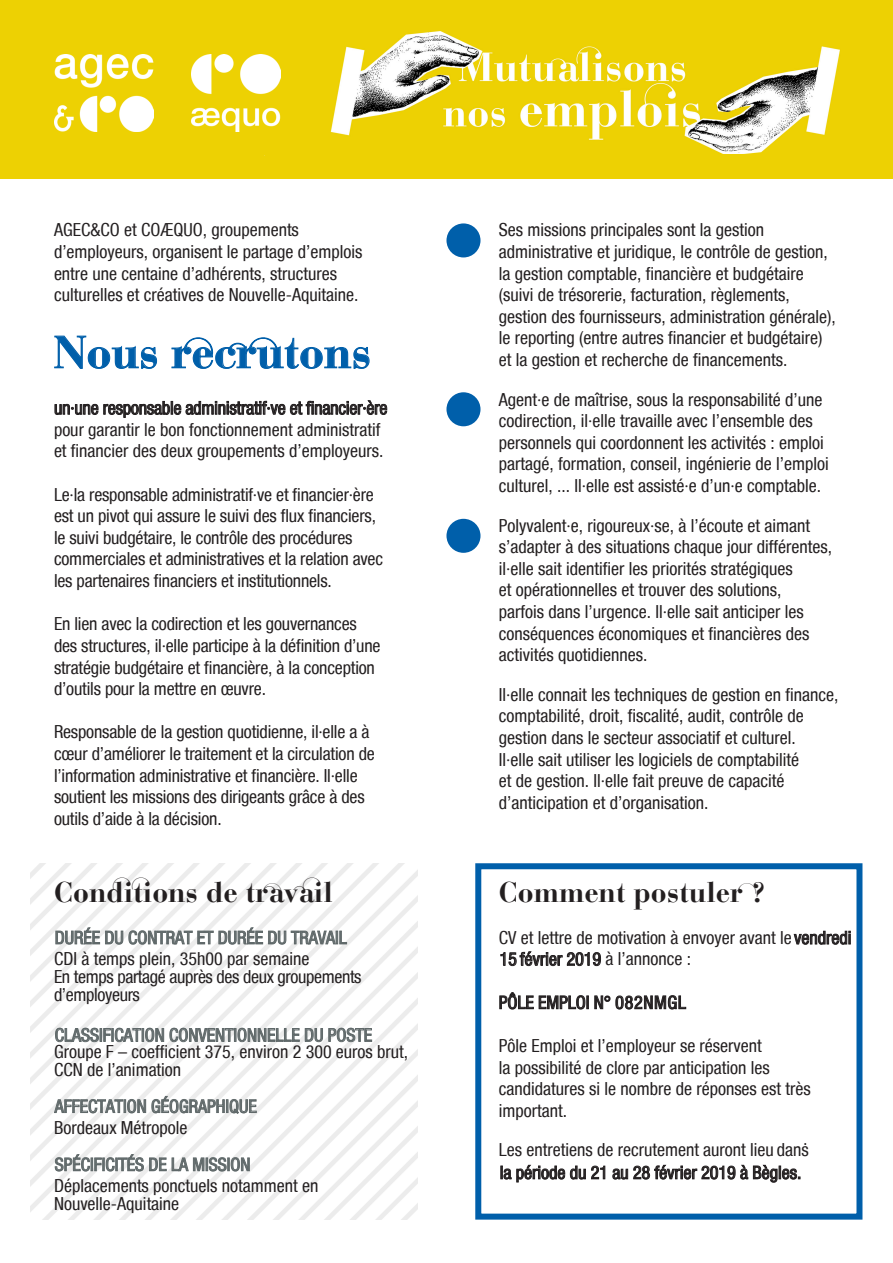
<style>
.page{position:relative;width:893px;height:1263px;background:#fff}
.page>*{position:absolute;margin:0;border:0;box-sizing:border-box;transform-origin:0 0}
.t1{font:700 45px "CO";color:#005faa}
.t2{font:700 28.5px "CO";color:#231f20}
.t3{font:condensed 18px/21.6px "Helvetica Neue LT";color:#231f20}
.t4{font:condensed 18px/21px "Helvetica Neue LT";color:#60696a}
.t5{font:condensed 18px/18px "Helvetica Neue LT";letter-spacing:-.02em;color:#231f20}
.s1{color:#231f20}
.s2{color:#60696a}
</style>
<div class="page">
<svg style="left:54px;top:400px;width:334px;height:18px"></svg>
<svg style="left:499px;top:992px;width:87px;height:18px"></svg>
<div style="left:586px;top:995px;width:3px;height:14px;border:1px solid #231f20"></div>
<svg style="left:594px;top:995px;width:92px;height:15px"></svg>
<div style="left:0;top:0;width:893px;height:179px;background:#edd103"></div>
<div style="left:446px;top:392px;width:34px;height:34px;background:#005faa;border-radius:50%"></div>
<div style="left:446px;top:519px;width:34px;height:34px;background:#005faa;border-radius:50%"></div>
<div style="left:475px;top:863px;width:387px;height:356px;border:6px solid #005faa"></div>
<svg style="left:55px;top:908px;width:292px;height:62px"></svg>
<svg style="left:55px;top:1024px;width:317px;height:22px"></svg>
<svg style="left:54px;top:1077px;width:203px;height:62px"></svg>
<svg style="left:54px;top:1153px;width:196px;height:21px"></svg>
<img style="left:280px;top:31px;width:560px;height:123px">
<img style="left:54px;top:54px;width:100px;height:78px">
<svg style="left:54px;top:335px;width:103px;height:34px"></svg>
<svg style="left:171px;top:337px;width:199px;height:32px"></svg>
<img style="left:191px;top:54px;width:89px;height:78px">
<div style="left:446px;top:223px;width:34px;height:34px;background:#005faa;border-radius:50%"></div>
<svg style="left:793px;top:930px;width:58px;height:15px"></svg>
<svg style="left:500px;top:951px;width:101px;height:16px"></svg>
<svg style="left:500px;top:1164px;width:301px;height:19px"></svg>
<p class="t3" style="left:54px;top:219px;width:310px">AGEC&amp;CO et COÆQUO, groupements d’employeurs, organisent le partage d’emplois entre une centaine d’adhérents, structures culturelles et créatives de Nouvelle-Aquitaine.</p>
<p class="t1" style="left:54px;top:326px;width:319px">Nous recrutons</p>
<p class="t3" style="left:54px;top:397px;width:335px">un·une responsable administratif·ve et financier·ère pour garantir le bon fonctionnement administratif et financier des deux groupements d’employeurs.</p>
<p class="t3" style="left:54px;top:483px;width:331px">Le·la responsable administratif·ve et financier·ère est un pivot qui assure le suivi des flux financiers, le suivi budgétaire, le contrôle des procédures commerciales et administratives et la relation avec les partenaires financiers et institutionnels.</p>
<p class="t3" style="left:54px;top:613px;width:328px">En lien avec la codirection et les gouvernances des structures, il·elle participe à la définition d’une stratégie budgétaire et financière, à la conception d’outils pour la mettre en œuvre.</p>
<p class="t3" style="left:54px;top:721px;width:322px">Responsable de la gestion quotidienne, il·elle a à cœur d’améliorer le traitement et la circulation de l’information administrative et financière. Il·elle soutient les missions des dirigeants grâce à des outils d’aide à la décision.</p>
<p class="t3" style="left:499px;top:219px;width:338px">Ses missions principales sont la gestion administrative et juridique, le contrôle de gestion, la gestion comptable, financière et budgétaire (suivi de trésorerie, facturation, règlements, gestion des fournisseurs, administration générale), le reporting (entre autres financier et budgétaire) et la gestion et recherche de financements.</p>
<p class="t3" style="left:499px;top:388px;width:331px">Agent·e de maîtrise, sous la responsabilité d’une codirection, il·elle travaille avec l’ensemble des personnels qui coordonnent les activités : emploi partagé, formation, conseil, ingénierie de l’emploi culturel, ... Il·elle est assisté·e d’un·e comptable.</p>
<p class="t3" style="left:499px;top:514px;width:335px">Polyvalent·e, rigoureux·se, à l’écoute et aimant s’adapter à des situations chaque jour différentes, il·elle sait identifier les priorités stratégiques<br>et opérationnelles et trouver des solutions,<br>parfois dans l’urgence. Il·elle sait anticiper les conséquences économiques et financières des activités quotidiennes.</p>
<p class="t3" style="left:499px;top:683px;width:341px">Il·elle connait les techniques de gestion en finance, comptabilité, droit, fiscalité, audit, contrôle de gestion dans le secteur associatif et culturel.<br>Il·elle sait utiliser les logiciels de comptabilité<br>et de gestion. Il·elle fait preuve de capacité d’anticipation et d’organisation.</p>
<p class="t2" style="left:54px;top:876px;width:280px">Conditions de travail</p>
<p class="t2" style="left:499px;top:876px;width:269px">Comment postuler ?</p>
<p class="t4" style="left:54px;top:927px;width:294px">DURÉE DU CONTRAT ET DURÉE DU TRAVAIL<br><span class="s1">CDI à temps plein, 35h00 par semaine</span></p>
<p class="t5" style="left:54px;top:967px;width:309px">En temps partagé auprès des deux groupements d’employeurs</p>
<p class="t3" style="left:54px;top:1026px;width:356px;line-height:17.2px"><span class="s2">CLASSIFICATION CONVENTIONNELLE DU POSTE<br></span>Groupe F – coefficient 375, environ 2 300 euros brut,<br>CCN de l’animation</p>
<p class="t4" style="left:54px;top:1095px;width:204px;line-height:21.6px">AFFECTATION GÉOGRAPHIQUE<br><span class="s1">Bordeaux Métropole</span></p>
<p class="t3" style="left:54px;top:1153px;width:266px"><span class="s2">SPÉCIFICITÉS DE LA MISSION<br></span>Déplacements ponctuels notamment en</p>
<p class="t3" style="left:54px;top:1193px;width:127px">Nouvelle-Aquitaine</p>
<p class="t3" style="left:499px;top:927px;width:331px">CV et lettre de motivation à envoyer avant le lu i<br>4 février 2019 à l’an once :</p>
<p class="t3" style="left:499px;top:991px;width:189px">PÔLE EMPLOI N° 082NMGL</p>
<p class="t3" style="left:499px;top:1035px;width:314px">Pôle Emploi et l’employeur se réservent<br>la possibilité de clore par anticipation les candidatures si le nombre de réponses est très important.</p>
<p class="t3" style="left:499px;top:1139px;width:334px">Les entretiens de recrutement auront lieu en deux étapes les lundi 11 février et mardi 12 février à</p>
<p class="t3" style="left:794px;top:927px;width:59px">vendredi</p>
<p class="t3" style="left:500px;top:948px;width:193px">15 février 2019 à l’annonce :</p>
<p class="t3" style="left:777px;top:1139px;width:33px">dans</p>
<p class="t3" style="left:500px;top:1161px;width:303px">la période du 21 au 28 février 2019 à Bègles.</p>
</div>
